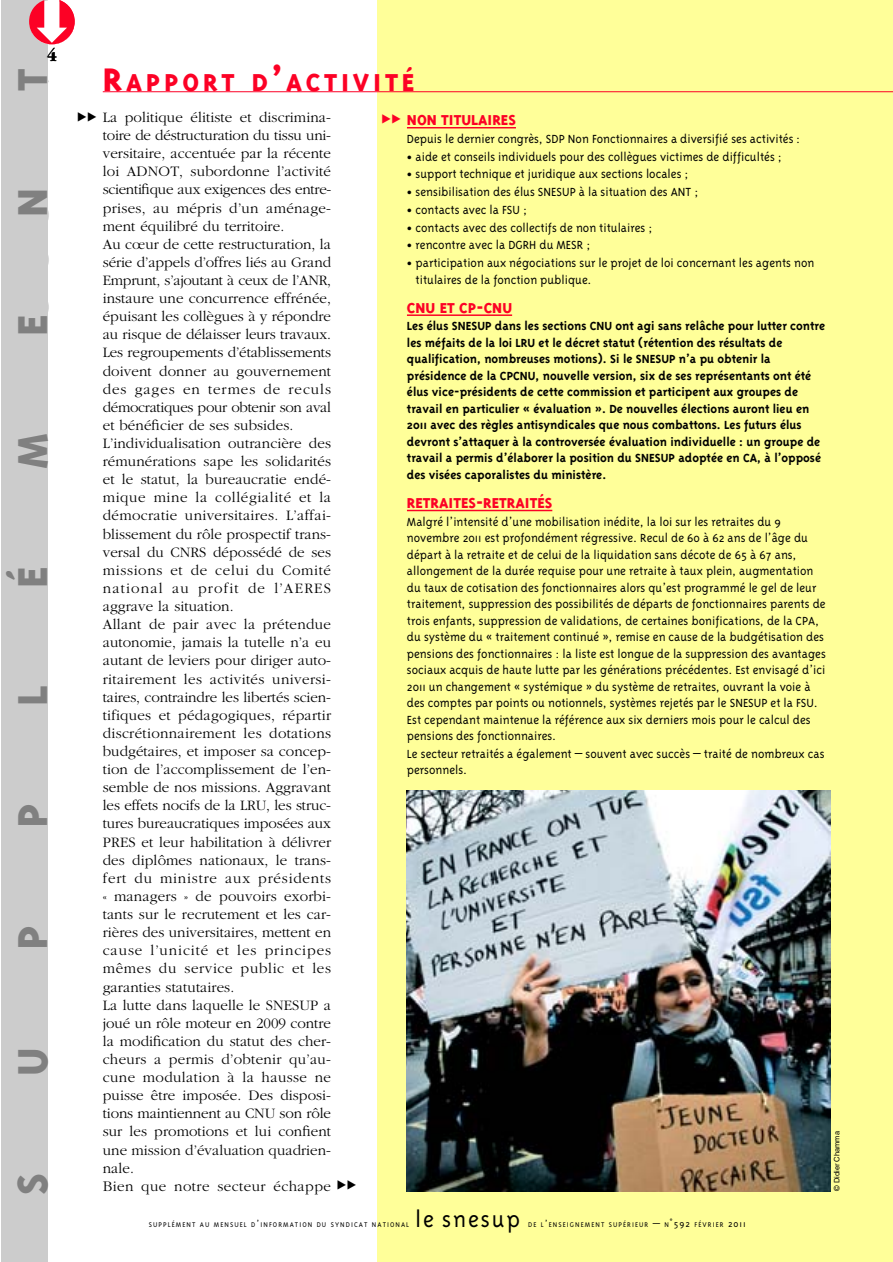
<style>
.page{position:relative;width:893px;height:1262px;background:#fff}
.page>*{position:absolute;margin:0;border:0;box-sizing:border-box;transform-origin:0 0}
.t1{font:800 48px "Triplex";color:#808080}
.t2{font:800 28.2px "Triplex";letter-spacing:.135em;color:#fc0125}
.t3{font:300 25.5px "Triplex";letter-spacing:.07em;color:#000}
.t4{font:700 18px "Garamond";color:#000}
.t5{font:800 16.5px "Triplex";color:#fc0125}
.t6{font:300 15px/18.1px "Garamond";letter-spacing:.005em;color:#000}
.t7{font:300 13.5px/16.5px "Triplex";color:#000}
.t8{font:700 13.5px/16.5px "Triplex";color:#000}
.t9{font:12px "European Pi Three";color:#000}
.t10{font:12px "European Pi Three";color:#fc0125}
.t11{font:300 7.8px "Triplex";letter-spacing:.135em;color:#000}
.t12{font:7.5px "Helvetica";color:#000}
.s1{font-size:37.5px}
.s2{font-weight:700;font-size:16.5px}
.s3{font-size:10.5px}
</style>
<div class="page">
<div style="left:377px;top:0;width:515px;height:1262px;background:#ff9"></div>
<hr style="left:407px;top:127px;width:109px;height:1px;background:#fc0125">
<hr style="left:407px;top:314px;width:105px;height:2px;background:#fc0125">
<hr style="left:407px;top:510px;width:145px;height:1px;background:#fc0125">
<hr style="left:103px;top:91px;width:789px;height:1px;background:#fc0125">
<div style="left:1px;top:0;width:46px;height:1262px;background:#ccc"></div>
<img style="left:406px;top:790px;width:424px;height:401px">
<svg style="left:29px;top:0;width:19px;height:44px"></svg>
<p class="t4" style="left:47px;top:48px;width:12px">4</p>
<h1 class="t1" style="left:14px;top:91px;width:24px;rotate:-90deg">T</h1>
<h1 class="t1" style="left:14px;top:217px;width:31px;rotate:-90deg">N</h1>
<h1 class="t1" style="left:14px;top:336px;width:23px;rotate:-90deg">E</h1>
<h1 class="t1" style="left:14px;top:469px;width:37px;rotate:-90deg">M</h1>
<h1 class="t1" style="left:14px;top:588px;width:23px;rotate:-90deg">É</h1>
<h1 class="t1" style="left:14px;top:705px;width:22px;rotate:-90deg">L</h1>
<h1 class="t1" style="left:14px;top:828px;width:26px;rotate:-90deg">P</h1>
<h1 class="t1" style="left:14px;top:950px;width:26px;rotate:-90deg">P</h1>
<h1 class="t1" style="left:14px;top:1076px;width:30px;rotate:-90deg">U</h1>
<h1 class="t1" style="left:14px;top:1195px;width:24px;rotate:-90deg">S</h1>
<h2 class="t2" style="left:103px;top:72px;width:313px"><span class="s1">R</span>APPORT D<span class="s1">’</span>ACTIVITÉ</h2>
<p class="t6" style="left:103px;top:109px;width:230px">La politique élitiste et discrimina&shy;toire de déstructuration du tissu uni&shy;versitaire, accentuée par la récente loi ADNOT, subordonne l’activité scientifique aux exigences des entre&shy;prises, au mépris d’un aménage&shy;ment équilibré du territoire.<br>Au cœur de cette restructuration, la série d’appels d’offres liés au Grand Emprunt, s’ajoutant à ceux de l’ANR, instaure une concurrence effrénée, épuisant les collègues à y répondre au risque de délaisser leurs travaux.<br>Les regroupements d’établissements doivent donner au gouvernement des gages en termes de reculs démocratiques pour obtenir son aval et bénéficier de ses subsides.<br>L’individualisation outrancière des rémunérations sape les solidarités et le statut, la bureaucratie endé&shy;mique mine la collégialité et la démocratie universitaires. L’affai&shy;blissement du rôle prospectif trans&shy;versal du CNRS dépossédé de ses missions et de celui du Comité national au profit de l’AERES aggrave la situation.<br>Allant de pair avec la prétendue autonomie, jamais la tutelle n’a eu autant de leviers pour diriger auto&shy;ritairement les activités universi&shy;taires, contraindre les libertés scien&shy;tifiques et pédagogiques, répartir discrétionnairement les dotations budgétaires, et imposer sa concep&shy;tion de l’accomplissement de l’en&shy;semble de nos missions. Aggravant les effets nocifs de la LRU, les struc&shy;tures bureaucratiques imposées aux PRES et leur habilitation à délivrer des diplômes nationaux, le trans&shy;fert du ministre aux présidents « managers » de pouvoirs exorbi&shy;tants sur le recrutement et les car&shy;rières des universitaires, mettent en cause l’unicité et les principes mêmes du service public et les garanties statutaires.<br>La lutte dans laquelle le SNESUP a joué un rôle moteur en 2009 contre la modification du statut des cher&shy;cheurs a permis d’obtenir qu’au&shy;cune modulation à la hausse ne puisse être imposée. Des disposi&shy;tions maintiennent au CNU son rôle sur les promotions et lui confient une mission d’évaluation quadrien&shy;nale.<br>Bien que notre secteur échappe</p>
<p class="t5" style="left:407px;top:114px;width:110px">NON TITULAIRES</p>
<p class="t9" style="left:77px;top:110px;width:22px">--</p>
<p class="t10" style="left:381px;top:111px;width:22px">--</p>
<p class="t7" style="left:407px;top:131px;width:395px">Depuis le dernier congrès, SDP Non Fonctionnaires a diversifié ses activités :</p>
<p class="t7" style="left:407px;top:149px;width:376px"><span class="s2">•</span> aide et conseils individuels pour des collègues victimes de difficultés ;</p>
<p class="t7" style="left:407px;top:167px;width:283px"><span class="s2">•</span> support technique et juridique aux sections locales ;</p>
<p class="t7" style="left:407px;top:185px;width:293px"><span class="s2">•</span> sensibilisation des élus SNESUP à la situation des ANT ;</p>
<p class="t7" style="left:407px;top:202px;width:122px"><span class="s2">•</span> contacts avec la FSU ;</p>
<p class="t7" style="left:407px;top:220px;width:247px"><span class="s2">•</span> contacts avec des collectifs de non titulaires ;</p>
<p class="t7" style="left:407px;top:238px;width:185px"><span class="s2">•</span> rencontre avec la DGRH du MESR ;</p>
<p class="t7" style="left:415px;top:256px;width:400px;text-indent:-9px"><span class="s2">•</span> participation aux négociations sur le projet de loi concernant les agents non titulaires de la fonction publique.</p>
<p class="t5" style="left:407px;top:301px;width:107px">CNU ET CP-CNU</p>
<p class="t8" style="left:407px;top:319px;width:419px">Les élus SNESUP dans les sections CNU ont agi sans relâche pour lutter contre les méfaits de la loi LRU et le décret statut (rétention des résultats de qualification, nombreuses motions). Si le SNESUP n’a pu obtenir la présidence de la CPCNU, nouvelle version, six de ses représentants ont été élus vice-présidents de cette commission et participent aux groupes de travail en particulier « évaluation ». De nouvelles élections auront lieu en 2011 avec des règles antisyndicales que nous combattons. Les futurs élus devront s’attaquer à la controversée évaluation individuelle : un groupe de travail a permis d’élaborer la position du SNESUP adoptée en CA, à l’opposé des visées caporalistes du ministère.</p>
<p class="t5" style="left:407px;top:496px;width:147px">RETRAITES-RETRAITÉS</p>
<p class="t7" style="left:407px;top:514px;width:420px">Malgré l’intensité d’une mobilisation inédite, la loi sur les retraites du 9 novembre 2011 est profondément régressive. Recul de 60 à 62 ans de l’âge du départ à la retraite et de celui de la liquidation sans décote de 65 à 67 ans, allongement de la durée requise pour une retraite à taux plein, augmentation du taux de cotisation des fonctionnaires alors qu’est programmé le gel de leur traitement, suppression des possibilités de départs de fonctionnaires parents de trois enfants, suppression de validations, de certaines bonifications, de la CPA, du système du « traitement continué », remise en cause de la budgétisation des pensions des fonctionnaires : la liste est longue de la suppression des avantages sociaux acquis de haute lutte par les générations précédentes. Est envisagé d’ici 2011 un changement « systémique » du système de retraites, ouvrant la voie à des comptes par points ou notionnels, systèmes rejetés par le SNESUP et la FSU.<br>Est cependant maintenue la référence aux six derniers mois pour le calcul des pensions des fonctionnaires.</p>
<p class="t7" style="left:407px;top:746px;width:419px">Le secteur retraités a également – souvent avec succès – traité de nombreux cas personnels.</p>
<p class="t9" style="left:337px;top:1178px;width:22px">--</p>
<p class="t11" style="left:149px;top:1221px;width:262px">SUPPLÉMENT AU MENSUEL D<span class="s3">’</span>INFORMATION DU SYNDICAT NATIONAL</p>
<h3 class="t3" style="left:415px;top:1209px;width:106px">le snesup</h3>
<p class="t11" style="left:528px;top:1221px;width:219px">DE L<span class="s3">’</span>ENSEIGNEMENT SUPÉRIEUR <span class="s3">—</span> N<span class="s3">˚592</span> FÉVRIER <span class="s3">2011</span></p>
<p class="t12" style="left:834px;top:1191px;width:61px;rotate:-90deg">© Didier Chamma</p>
</div>
